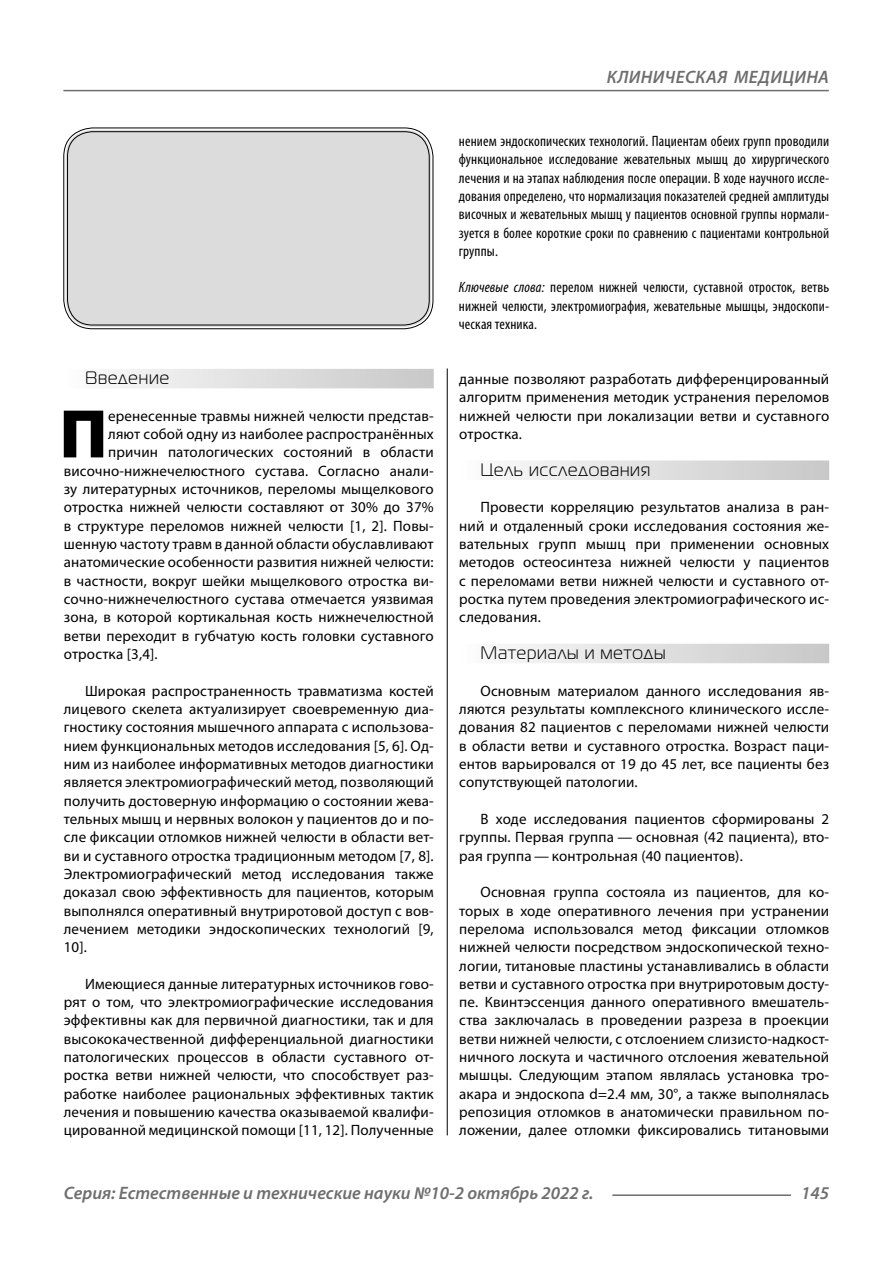
<style>
.page{position:relative;width:893px;height:1263px;background:#fff}
.page>*{position:absolute;margin:0;border:0;box-sizing:border-box;transform-origin:0 0}
.Bukvica{font:900 69.3px "Myriad Pro";color:#000}
.t1{font:italic 600 18px "Myriad Pro";color:#6e6e6e}
.Subheader{font:18px "Magistral C";letter-spacing:.05em;color:#000}
.Normal{font:15px/18.3px "Myriad Pro";letter-spacing:.01em;color:#000;text-align:justify}
.Bukvica-2{font:15px "Myriad Pro";letter-spacing:.01em;color:#000}
.Annotation-rus{font:condensed 15px/18.3px "Myriad Pro";letter-spacing:.01em;color:#000;text-align:justify}
.s1{font-style:italic}
</style>
<div class="page">
<hr style="left:447px;top:366px;width:1px;height:769px;background:#000">
<div style="left:64px;top:369px;width:370px;height:19px;background:linear-gradient(to right,#fcfcfc,#c8c8c8)"></div>
<div style="left:459px;top:460px;width:370px;height:20px;background:linear-gradient(to right,#fcfcfc,#c8c8c8)"></div>
<div style="left:459px;top:644px;width:370px;height:19px;background:linear-gradient(to right,#fcfcfc,#c8c8c8)"></div>
<div style="left:66px;top:130px;width:365px;height:197px;background:#dcdcdc;border-radius:27px"></div>
<div style="left:63px;top:128px;width:370px;height:201px;border:1px solid #000;border-radius:29px"></div>
<div style="left:67px;top:131px;width:363px;height:194px;border:1px solid #000;border-radius:25px"></div>
<hr style="left:612px;top:1194px;width:179px;height:2px;background:#6e6e6e">
<hr style="left:63px;top:90px;width:766px;height:1px;background:#6e6e6e">
<p class="t1" style="left:607px;top:66px;width:23px">Клиническая</p>
<p class="t1" style="left:734px;top:66px;width:13px">меди</p>
<p class="t1" style="left:782px;top:66px;width:25px">цина</p>
<p class="Subheader" style="left:85px;top:368px;width:86px">Введение</p>
<p class="Bukvica" style="left:59px;top:388px;width:50px">П</p>
<p class="Bukvica-2" style="left:108px;top:406px;width:327px">еренесенные травмы нижней челюсти представ-</p>
<p class="Bukvica-2" style="left:108px;top:425px;width:327px">ляют собой одну из наиболее распространённых</p>
<p class="Bukvica-2" style="left:108px;top:443px;width:327px">причин патологических состояний в области</p>
<p class="Bukvica-2" style="left:64px;top:461px;width:371px">височно-нижнечелюстного сустава. Согласно анали-</p>
<p class="Bukvica-2" style="left:64px;top:480px;width:371px">зу литературных источников, переломы мыщелкового</p>
<p class="Bukvica-2" style="left:64px;top:498px;width:371px">отростка нижней челюсти составляют от 30% до 37%</p>
<p class="Bukvica-2" style="left:64px;top:516px;width:371px">в структуре переломов нижней челюсти [1, 2]. Повы-</p>
<p class="Bukvica-2" style="left:64px;top:535px;width:371px">шенную частоту травм в данной области обуславливают</p>
<p class="Bukvica-2" style="left:64px;top:553px;width:371px">анатомические особенности развития нижней челюсти:</p>
<p class="Bukvica-2" style="left:64px;top:571px;width:371px">в частности, вокруг шейки мыщелкового отростка ви-</p>
<p class="Bukvica-2" style="left:64px;top:590px;width:371px">сочно-нижнечелюстного сустава отмечается уязвимая</p>
<p class="Bukvica-2" style="left:64px;top:608px;width:371px">зона, в которой кортикальная кость нижнечелюстной</p>
<p class="Bukvica-2" style="left:64px;top:626px;width:371px">ветви переходит в губчатую кость головки суставного</p>
<p class="Bukvica-2" style="left:64px;top:645px;width:95px">отростка [3,4].</p>
<p class="Normal" style="left:64px;top:681px;width:371px;text-indent:21px">Широкая распространенность травматизма костей лицевого скелета актуализирует своевременную диа&shy;гностику состояния мышечного аппарата с использова&shy;нием функциональных методов исследования [5, 6]. Од&shy;ним из наиболее информативных методов диагностики является электромиографический метод, позволяющий получить достоверную информацию о состоянии жева&shy;тельных мышц и нервных волокон у пациентов до и по&shy;сле фиксации отломков нижней челюсти в области вет&shy;ви и суставного отростка традиционным методом [7, 8].<br>Электромиографический метод исследования также доказал свою эффективность для пациентов, которым выполнялся оперативный внутриротовой доступ с вов&shy;лечением методики эндоскопических технологий [9, 10].</p>
<p class="Normal" style="left:64px;top:974px;width:371px;text-indent:21px">Имеющиеся данные литературных источников гово&shy;рят о том, что электромиографические исследования эффективны как для первичной диагностики, так и для высококачественной дифференциальной диагностики патологических процессов в области суставного от&shy;ростка ветви нижней челюсти, что способствует раз&shy;работке наиболее рациональных эффективных тактик лечения и повышению качества оказываемой квалифи&shy;цированной медицинской помощи [11, 12]. Полученные</p>
<p class="Annotation-rus" style="left:459px;top:132px;width:372px">нением эндоскопических технологий. Пациентам обеих групп проводили функциональное исследование жевательных мышц до хирургического лечения и на этапах наблюдения после операции. В ходе научного иссле&shy;дования определено, что нормализация показателей средней амплитуды височных и жевательных мышц у пациентов основной группы нормали&shy;зуется в более короткие сроки по сравнению с пациентами контрольной группы.</p>
<p class="Annotation-rus" style="left:459px;top:278px;width:372px"><span class="s1">Ключевые слова:</span> перелом нижней челюсти, суставной отросток, ветвь нижней челюсти, электромиография, жевательные мышцы, эндоскопи&shy;ческая техника.</p>
<p class="Normal" style="left:459px;top:370px;width:371px">данные позволяют разработать дифференцированный алгоритм применения методик устранения переломов нижней челюсти при локализации ветви и суставного отростка.</p>
<p class="Subheader" style="left:480px;top:460px;width:171px">Цель исследования</p>
<p class="Normal" style="left:459px;top:498px;width:371px;text-indent:21px">Провести корреляцию результатов анализа в ран&shy;ний и отдаленный сроки исследования состояния же&shy;вательных групп мышц при применении основных методов остеосинтеза нижней челюсти у пациентов с переломами ветви нижней челюсти и суставного от&shy;ростка путем проведения электромиографического ис&shy;следования.</p>
<p class="Subheader" style="left:480px;top:643px;width:187px">Материалы и методы</p>
<p class="Normal" style="left:459px;top:681px;width:371px;text-indent:21px">Основным материалом данного исследования яв&shy;ляются результаты комплексного клинического иссле&shy;дования 82 пациентов с переломами нижней челюсти в области ветви и суставного отростка. Возраст паци&shy;ентов варьировался от 19 до 45 лет, все пациенты без сопутствующей патологии.</p>
<p class="Normal" style="left:459px;top:809px;width:371px;text-indent:21px">В ходе исследования пациентов сформированы 2 группы. Первая группа — основная (42 пациента), вто&shy;рая группа — контрольная (40 пациентов).</p>
<p class="Normal" style="left:459px;top:883px;width:371px;text-indent:21px">Основная группа состояла из пациентов, для ко&shy;торых в ходе оперативного лечения при устранении перелома использовался метод фиксации отломков нижней челюсти посредством эндоскопической техно&shy;логии, титановые пластины устанавливались в области ветви и суставного отростка при внутриротовым досту&shy;пе. Квинтэссенция данного оперативного вмешатель&shy;ства заключалась в проведении разреза в проекции ветви нижней челюсти, с отслоением слизисто-надкост&shy;ничного лоскута и частичного отслоения жевательной мышцы. Следующим этапом являлась установка тро&shy;акара и эндоскопа d=2.4 мм, 30°, а также выполнялась репозиция отломков в анатомически правильном по&shy;ложении, далее отломки фиксировались титановыми</p>
<p class="t1" style="left:64px;top:1182px;width:531px">Серия: Естественные и технические науки №10-2 октябрь 2022 г.</p>
<p class="t1" style="left:801px;top:1182px;width:30px">145</p>
</div>
